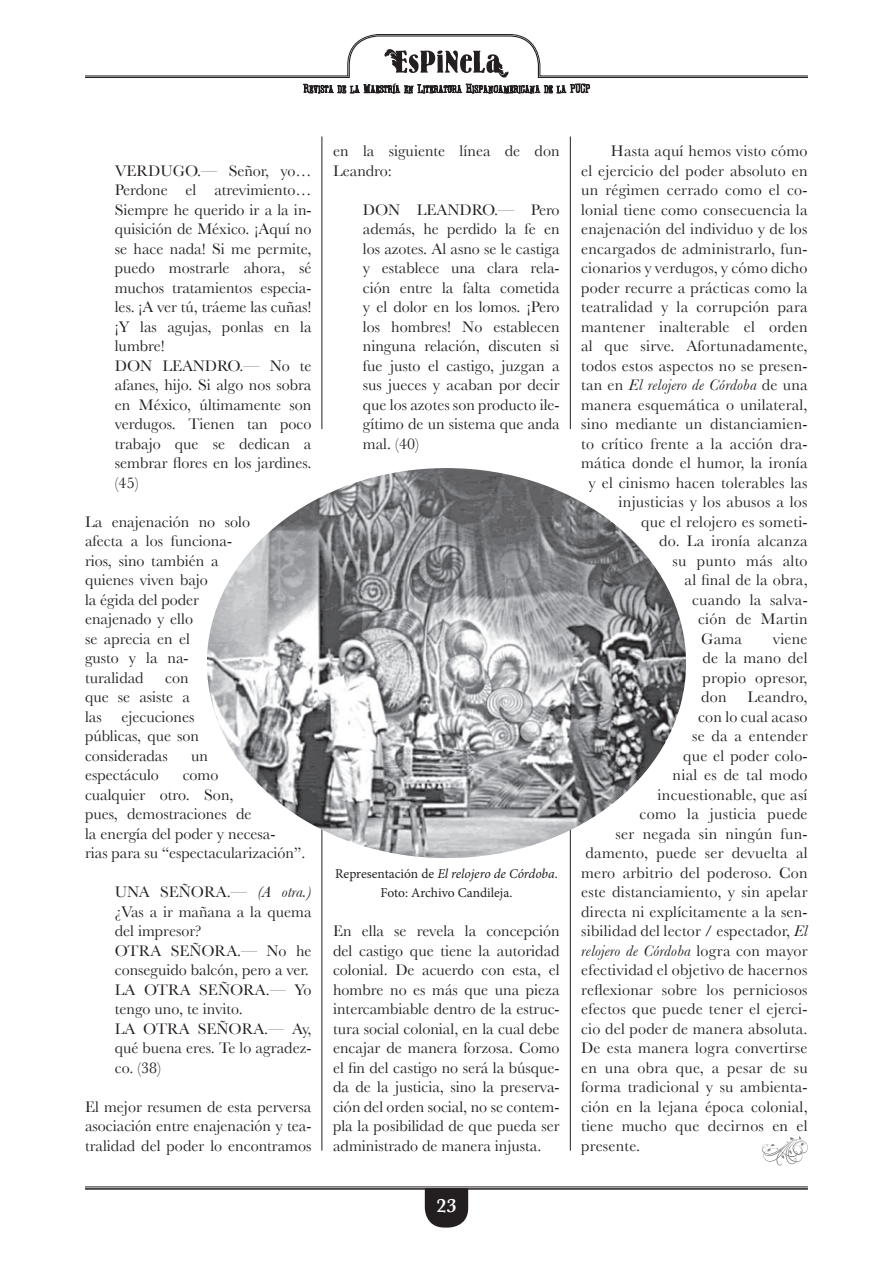
<style>
.page{position:relative;width:893px;height:1263px;background:#fff}
.page>*{position:absolute;margin:0;border:0;box-sizing:border-box;transform-origin:0 0}
.t1{font:600 19.95px "Baskerville";color:#fff}
.t2{font:16.05px/19.5px "Baskerville";letter-spacing:.015em;color:#231f20}
.t3{font:italic 16.05px "Baskerville";letter-spacing:.015em;color:#231f20}
.t4{font:13.5px/19.5px "Minion Pro";color:#231f20;text-align:center}
.s1{font-style:italic}
.s2{font-style:normal}
</style>
<div class="page">
<svg style="left:425px;top:1190px;width:43px;height:37px;background:#343132"></svg>
<hr style="left:85px;top:1187px;width:723px;height:1px;background:#231f20">
<hr style="left:85px;top:1188px;width:723px;height:2px;background:#231f20">
<svg style="left:85px;top:34px;width:723px;height:60px"></svg>
<hr style="left:322px;top:137px;width:1px;height:292px;background:#231f20">
<hr style="left:322px;top:819px;width:1px;height:332px;background:#231f20">
<hr style="left:570px;top:137px;width:1px;height:292px;background:#231f20">
<hr style="left:570px;top:819px;width:1px;height:332px;background:#231f20">
<svg style="left:762px;top:1136px;width:46px;height:29px"></svg>
<img style="left:207px;top:468px;width:479px;height:390px">
<p class="t2" style="left:115px;top:160px;width:198px">VERDUGO.— Señor, yo…<br>Perdone el atrevimiento…<br>Siempre he querido ir a la in&shy;quisición de México. ¡Aquí no se hace nada! Si me permite, puedo mostrarle ahora, sé muchos tratamientos especia&shy;les. ¡A ver tú, tráeme las cuñas! ¡Y las agujas, ponlas en la lumbre!<br>DON LEANDRO.— No te afanes, hijo. Si algo nos sobra en México, últimamente son verdugos. Tienen tan poco trabajo que se dedican a sembrar flores en los jardines. (45)</p>
<p class="t2" style="left:85px;top:511px;width:166px">La enajenación no solo afecta a los funciona&shy;rios, sino también a quienes viven bajo<br>la égida del poder enajenado y ello<br>se aprecia en el<br>gusto y la na&shy;turalidad</p>
<p class="t2" style="left:85px;top:667px;width:115px;text-indent:80px">con que se asiste a las ejecuciones públicas, que son consideradas</p>
<p class="t2" style="left:191px;top:745px;width:18px">un</p>
<p class="t2" style="left:85px;top:765px;width:75px">espectáculo</p>
<p class="t2" style="left:85px;top:765px;width:222px;text-indent:98px">como<br>cualquier otro. Son,<br>pues, demostraciones de<br>la energía del poder y necesa-<br>rias para su “espectacularización”.</p>
<p class="t2" style="left:115px;top:882px;width:198px">UNA SEÑORA.— <span class="s1">(A otra.) </span>¿Vas a ir mañana a la quema del impresor?<br>OTRA SEÑORA.— No he conseguido balcón, pero a ver.<br>LA OTRA SEÑORA.— Yo tengo uno, te invito.<br>LA OTRA SEÑORA.— Ay, qué buena eres. Te lo agradez&shy;co. (38)</p>
<p class="t2" style="left:85px;top:1096px;width:228px;text-align:justify">El mejor resumen de esta perversa asociación entre enajenación y tea&shy;tralidad del poder lo encontramos</p>
<p class="t2" style="left:333px;top:141px;width:228px">en la siguiente línea de don<br>Leandro:</p>
<p class="t2" style="left:363px;top:199px;width:198px;text-align:justify">DON LEANDRO.— Pero además, he perdido la fe en los azotes. Al asno se le castiga y establece una clara rela&shy;ción entre la falta cometida y el dolor en los lomos. ¡Pero los hombres! No establecen ninguna relación, discuten si fue justo el castigo, juzgan a sus jueces y acaban por decir que los azotes son producto ile&shy;gítimo de un sistema que anda mal. (40)</p>
<p class="t4" style="left:335px;top:864px;width:224px">Representación de <span class="s1">El relojero de Córdoba</span>.<br>Foto: Archivo Candileja.</p>
<p class="t2" style="left:333px;top:921px;width:228px;text-align:justify">En ella se revela la concepción del castigo que tiene la autoridad colonial. De acuerdo con esta, el hombre no es más que una pieza intercambiable dentro de la estruc&shy;tura social colonial, en la cual debe encajar de manera forzosa. Como el fin del castigo no será la búsque&shy;da de la justicia, sino la preserva&shy;ción del orden social, no se contem&shy;pla la posibilidad de que pueda ser administrado de manera injusta.</p>
<p class="t1" style="left:437px;top:1194px;width:21px">23</p>
<p class="t2" style="left:611px;top:141px;width:198px">Hasta aquí hemos visto cómo</p>
<p class="t2" style="left:581px;top:160px;width:228px">el ejercicio del poder absoluto en</p>
<p class="t2" style="left:581px;top:180px;width:228px">un régimen cerrado como el co-</p>
<p class="t2" style="left:581px;top:199px;width:228px">lonial tiene como consecuencia la</p>
<p class="t2" style="left:581px;top:219px;width:228px">enajenación del individuo y de los</p>
<p class="t2" style="left:581px;top:238px;width:228px">encargados de administrarlo, fun-</p>
<p class="t2" style="left:581px;top:258px;width:228px">cionarios y verdugos, y cómo dicho</p>
<p class="t2" style="left:581px;top:277px;width:228px">poder recurre a prácticas como la</p>
<p class="t2" style="left:581px;top:297px;width:228px">teatralidad y la corrupción para</p>
<p class="t2" style="left:581px;top:316px;width:228px">mantener inalterable el orden</p>
<p class="t2" style="left:581px;top:336px;width:228px">al que sirve. Afortunadamente,</p>
<p class="t2" style="left:581px;top:355px;width:228px">todos estos aspectos no se presen-</p>
<p class="t3" style="left:581px;top:375px;width:228px"><span class="s2">tan en</span> El relojero de Córdoba <span class="s2">de una</span></p>
<p class="t2" style="left:581px;top:394px;width:228px">manera esquemática o unilateral,</p>
<p class="t2" style="left:581px;top:414px;width:228px">sino mediante un distanciamien-</p>
<p class="t2" style="left:581px;top:433px;width:228px">to crítico frente a la acción dra-</p>
<p class="t2" style="left:581px;top:453px;width:228px">mática donde el humor, la ironía</p>
<p class="t2" style="left:589px;top:472px;width:220px">y el cinismo hacen tolerables las</p>
<p class="t2" style="left:619px;top:492px;width:190px">injusticias y los abusos a los</p>
<p class="t2" style="left:641px;top:511px;width:168px">que el relojero es someti-</p>
<p class="t2" style="left:659px;top:531px;width:150px">do. La ironía alcanza</p>
<p class="t2" style="left:673px;top:550px;width:136px">su punto más alto</p>
<p class="t2" style="left:685px;top:570px;width:125px">al final de la obra,</p>
<p class="t2" style="left:692px;top:589px;width:117px">cuando la salva-</p>
<p class="t2" style="left:698px;top:609px;width:111px">ción de Martin</p>
<p class="t2" style="left:701px;top:628px;width:43px">Gama</p>
<p class="t2" style="left:701px;top:628px;width:108px;text-align:justify;text-indent:72px">viene de la mano del propio opresor, don</p>
<p class="t2" style="left:747px;top:687px;width:62px">Leandro,</p>
<p class="t2" style="left:698px;top:706px;width:111px">con lo cual acaso</p>
<p class="t2" style="left:692px;top:726px;width:117px">se da a entender</p>
<p class="t2" style="left:683px;top:745px;width:126px">que el poder colo-</p>
<p class="t2" style="left:673px;top:765px;width:136px">nial es de tal modo</p>
<p class="t2" style="left:658px;top:784px;width:151px">incuestionable, que así</p>
<p class="t2" style="left:640px;top:804px;width:169px">como la justicia puede</p>
<p class="t2" style="left:616px;top:823px;width:193px">ser negada sin ningún fun-</p>
<p class="t2" style="left:586px;top:843px;width:223px">damento, puede ser devuelta al</p>
<p class="t2" style="left:581px;top:862px;width:228px">mero arbitrio del poderoso. Con</p>
<p class="t2" style="left:581px;top:882px;width:228px">este distanciamiento, y sin apelar</p>
<p class="t2" style="left:581px;top:901px;width:228px">directa ni explícitamente a la sen-</p>
<p class="t2" style="left:581px;top:921px;width:228px">sibilidad del lector / espectador, <span class="s1">El</span></p>
<p class="t3" style="left:581px;top:941px;width:228px">relojero de Córdoba <span class="s2">logra con mayor</span></p>
<p class="t2" style="left:581px;top:960px;width:228px">efectividad el objetivo de hacernos</p>
<p class="t2" style="left:581px;top:979px;width:228px">reflexionar sobre los perniciosos</p>
<p class="t2" style="left:581px;top:999px;width:228px">efectos que puede tener el ejerci-</p>
<p class="t2" style="left:581px;top:1018px;width:228px">cio del poder de manera absoluta.</p>
<p class="t2" style="left:581px;top:1038px;width:228px">De esta manera logra convertirse</p>
<p class="t2" style="left:581px;top:1057px;width:228px">en una obra que, a pesar de su</p>
<p class="t2" style="left:581px;top:1077px;width:228px">forma tradicional y su ambienta-</p>
<p class="t2" style="left:581px;top:1096px;width:228px">ción en la lejana época colonial,</p>
<p class="t2" style="left:581px;top:1116px;width:228px">tiene mucho que decirnos en el</p>
<p class="t2" style="left:581px;top:1135px;width:61px">presente.</p>
</div>
